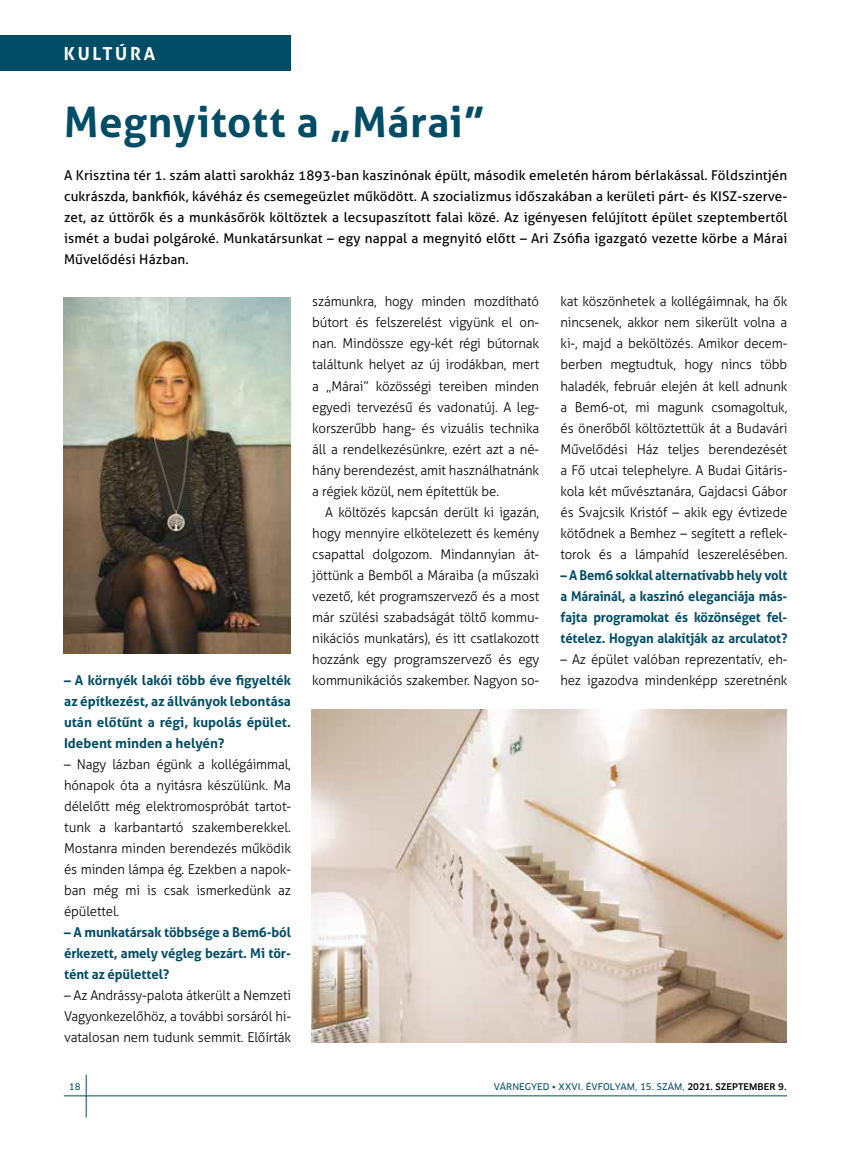
<style>
.page{position:relative;width:851px;height:1149px;background:#fff}
.page>*{position:absolute;margin:0;border:0;box-sizing:border-box;transform-origin:0 0}
.t1{font:700 42px "Aller";letter-spacing:.015em;color:#004d65}
.t2{font:700 18px "Aller";letter-spacing:.15em;color:#fff}
.t3{font:300 13.5px/21px "Aller";letter-spacing:-.01em;color:#000;text-align:justify}
.t4{font:13.5px/21px "Aller";letter-spacing:.01em;color:#000;text-align:justify}
.t5{font:700 13.5px/21px "Aller";letter-spacing:-.01em;color:#004d65;text-align:justify}
.t6{font:700 13.5px/21px "Aller";letter-spacing:-.01em;color:#004d65;text-align:justify;scale:.96 1}
.t7{font:9px "Clan Pro News";letter-spacing:.01em;color:#004d65}
.s1{font-family:"Clan Pro";font-weight:500;color:#000}
</style>
<div class="page">
<hr style="left:86px;top:1074px;width:1px;height:42px;background:#004d65">
<div style="left:0;top:35px;width:291px;height:36px;background:#004d65"></div>
<hr style="left:64px;top:1095px;width:723px;height:1px;background:#004d65">
<img style="left:311px;top:709px;width:475px;height:332px">
<img style="left:64px;top:297px;width:227px;height:356px">
<h2 class="t2" style="left:64px;top:42px;width:93px">KULTÚRA</h2>
<h1 class="t1" style="left:64px;top:96px;width:422px">Megnyitott a „Márai”</h1>
<p class="t4" style="left:64px;top:165px;width:724px">A Krisztina tér 1. szám alatti sarokház 1893-ban kaszinónak épült, második emeletén három bérlakással. Földszintjén cukrászda, bankfiók, kávéház és csemegeüzlet működött. A szocializmus időszakában a kerületi párt- és KISZ-szerve&shy;zet, az úttörők és a munkásőrök költöztek a lecsupaszított falai közé. Az igényesen felújított épület szeptembertől ismét a budai polgároké. Munkatársunkat – egy nappal a megnyitó előtt – Ari Zsófia igazgató vezette körbe a Márai Művelődési Házban.</p>
<p class="t5" style="left:64px;top:669px;width:228px">– A környék lakói több éve figyelték az építkezést, az állványok lebontása után előtűnt a régi, kupolás épület.<br>Idebent minden a helyén?</p>
<p class="t3" style="left:64px;top:753px;width:228px">– Nagy lázban égünk a kollégáimmal, hónapok óta a nyitásra készülünk. Ma délelőtt még elektromospróbát tartot&shy;tunk a karbantartó szakemberekkel.<br>Mostanra minden berendezés működik és minden lámpa ég. Ezekben a napok&shy;ban még mi is csak ismerkedünk az épülettel.</p>
<p class="t5" style="left:64px;top:921px;width:228px">– A munkatársak többsége a Bem6-ból érkezett, amely végleg bezárt. Mi tör&shy;tént az épülettel?</p>
<p class="t3" style="left:64px;top:984px;width:228px">– Az Andrássy-palota átkerült a Nemzeti Vagyonkezelőhöz, a további sorsáról hi&shy;vatalosan nem tudunk semmit. Előírták</p>
<p class="t3" style="left:312px;top:291px;width:228px">számunkra, hogy minden mozdítható bútort és felszerelést vigyünk el on&shy;nan. Mindössze egy-két régi bútornak találtunk helyet az új irodákban, mert a „Márai” közösségi tereiben minden egyedi tervezésű és vadonatúj. A leg&shy;korszerűbb hang- és vizuális technika áll a rendelkezésünkre, ezért azt a né&shy;hány berendezést, amit használhatnánk a régiek közül, nem építettük be.</p>
<p class="t3" style="left:312px;top:501px;width:228px;text-indent:13px">A költözés kapcsán derült ki igazán, hogy mennyire elkötelezett és kemény csapattal dolgozom. Mindannyian át&shy;jöttünk a Bemből a Máraiba (a műszaki vezető, két programszervező és a most már szülési szabadságát töltő kommu&shy;nikációs munkatárs), és itt csatlakozott hozzánk egy programszervező és egy kommunikációs szakember. Nagyon so-</p>
<p class="t3" style="left:560px;top:291px;width:228px">kat köszönhetek a kollégáimnak, ha ők nincsenek, akkor nem sikerült volna a ki-, majd a beköltözés. Amikor decem&shy;berben megtudtuk, hogy nincs több haladék, február elején át kell adnunk a Bem6-ot, mi magunk csomagoltuk, és önerőből költöztettük át a Budavári Művelődési Ház teljes berendezését a Fő utcai telephelyre. A Budai Gitáris&shy;kola két művésztanára, Gajdacsi Gábor és Svajcsik Kristóf – akik egy évtizede kötődnek a Bemhez – segített a reflek&shy;torok és a lámpahíd leszerelésében.</p>
<p class="t6" style="left:560px;top:564px;width:238px">– A Bem6 sokkal alternatívabb hely volt a Márainál, a kaszinó eleganciája más&shy;fajta programokat és közönséget fel&shy;tételez. Hogyan alakítják az arculatot?</p>
<p class="t3" style="left:560px;top:648px;width:228px">– Az épület valóban reprezentatív, eh&shy;hez igazodva mindenképp szeretnénk</p>
<p class="t7" style="left:69px;top:1080px;width:13px">18</p>
<p class="t7" style="left:494px;top:1080px;width:294px">VÁRNEGYED • XXVI. ÉVFOLYAM, 15. SZÁM, <span class="s1">2021. SZEPTEMBER 9.</span></p>
</div>
